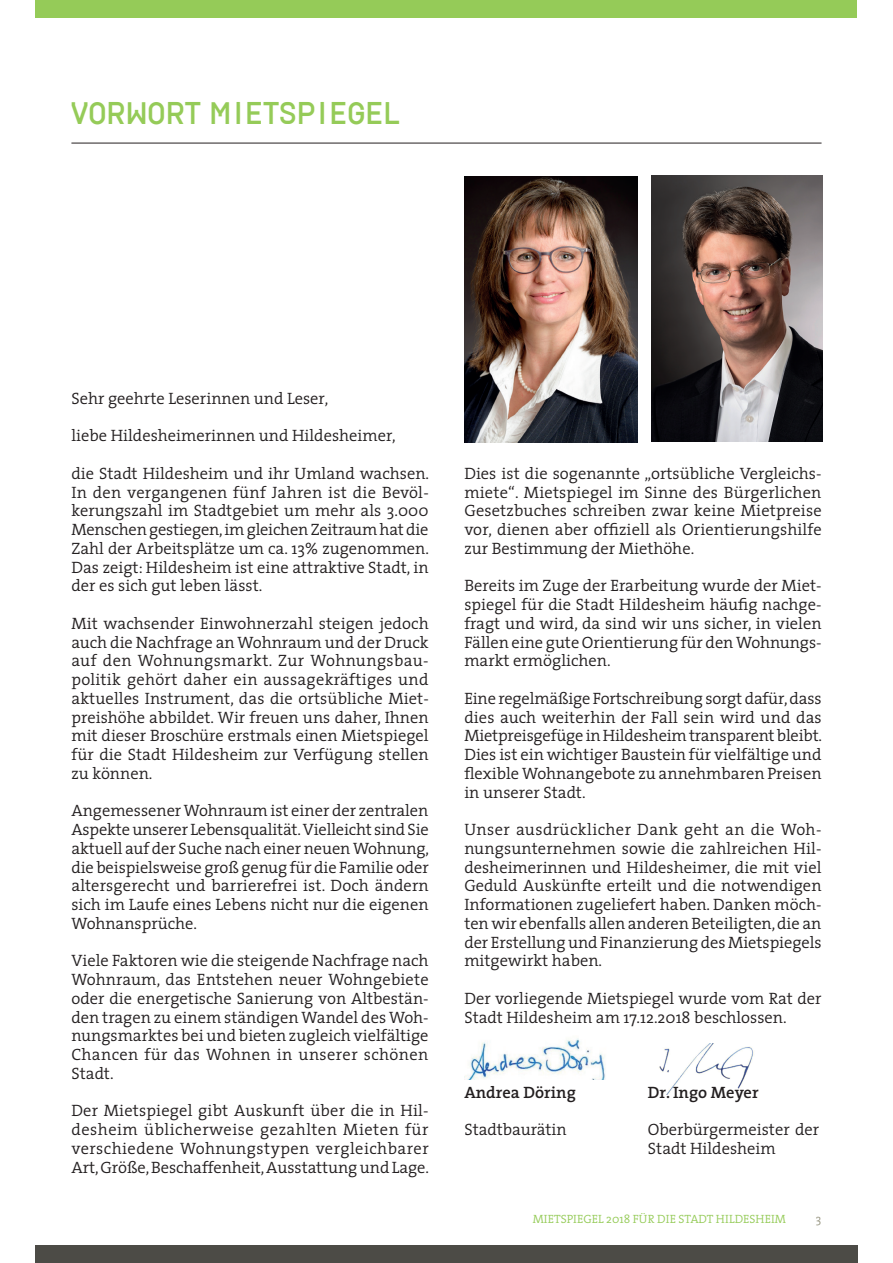
<style>
.page{position:relative;width:893px;height:1263px;background:#fff}
.page>*{position:absolute;margin:0;border:0;box-sizing:border-box;transform-origin:0 0}
.t1{font:500 30px "Uberform";color:#95cb58}
.t2{font:300 16.5px/18.8px "The Serif";color:#231f20;text-align:justify}
.t3{font:600 16.5px "The Serif";color:#231f20}
.t4{font:300 12px "The Serif";color:#95cb58}
.t5{font:300 12px "The Serif";color:#95937f}
</style>
<div class="page">
<img style="left:464px;top:1038px;width:142px;height:41px">
<div style="left:36px;top:0;width:821px;height:18px;background:#95cb58"></div>
<div style="left:36px;top:1245px;width:822px;height:18px;background:#4c4b46"></div>
<hr style="left:71px;top:143px;width:750px;height:1px;background:#231f20">
<img style="left:659px;top:1044px;width:95px;height:50px">
<img style="left:652px;top:175px;width:171px;height:267px">
<img style="left:464px;top:176px;width:173px;height:266px">
<h1 class="t1" style="left:70px;top:93px;width:330px">VORWORT MIETSPIEGEL</h1>
<p class="t2" style="left:71px;top:389px;width:258px">Sehr geehrte Leserinnen und Leser,</p>
<p class="t2" style="left:71px;top:427px;width:326px">liebe Hildesheimerinnen und Hildesheimer,</p>
<p class="t2" style="left:71px;top:464px;width:359px">die Stadt Hildesheim und ihr Umland wachsen.<br>In den vergangenen fünf Jahren ist die Bevöl&shy;kerungszahl im Stadtgebiet um mehr als 3.000<br>Menschen gestiegen, im gleichen Zeitraum hat die Zahl der Arbeitsplätze um ca. 13% zugenommen.<br>Das zeigt: Hildesheim ist eine attraktive Stadt, in der es sich gut leben lässt.</p>
<p class="t2" style="left:71px;top:614px;width:359px">Mit wachsender Einwohnerzahl steigen jedoch auch die Nachfrage an Wohnraum und der Druck auf den Wohnungsmarkt. Zur Wohnungsbau&shy;politik gehört daher ein aussagekräftiges und aktuelles Instrument, das die ortsübliche Miet&shy;preishöhe abbildet. Wir freuen uns daher, Ihnen mit dieser Broschüre erstmals einen Mietspiegel für die Stadt Hildesheim zur Verfügung stellen zu können.</p>
<p class="t2" style="left:71px;top:801px;width:359px">Angemessener Wohnraum ist einer der zentralen Aspekte unserer Lebensqualität. Vielleicht sind Sie aktuell auf der Suche nach einer neuen Wohnung, die beispielsweise groß genug für die Familie oder altersgerecht und barrierefrei ist. Doch ändern sich im Laufe eines Lebens nicht nur die eigenen Wohnansprüche.</p>
<p class="t2" style="left:71px;top:951px;width:359px">Viele Faktoren wie die steigende Nachfrage nach Wohnraum, das Entstehen neuer Wohngebiete oder die energetische Sanierung von Altbestän&shy;den tragen zu einem ständigen Wandel des Woh&shy;nungsmarktes bei und bieten zugleich vielfältige Chancen für das Wohnen in unserer schönen Stadt.</p>
<p class="t2" style="left:71px;top:1101px;width:359px">Der Mietspiegel gibt Auskunft über die in Hil&shy;desheim üblicherweise gezahlten Mieten für verschiedene Wohnungstypen vergleichbarer Art, Größe, Beschaffenheit, Ausstattung und Lage.</p>
<p class="t2" style="left:464px;top:464px;width:359px">Dies ist die sogenannte „ortsübliche Vergleichs&shy;miete“. Mietspiegel im Sinne des Bürgerlichen Gesetzbuches schreiben zwar keine Mietpreise vor, dienen aber offiziell als Orientierungshilfe zur Bestimmung der Miethöhe.</p>
<p class="t2" style="left:464px;top:576px;width:359px">Bereits im Zuge der Erarbeitung wurde der Miet&shy;spiegel für die Stadt Hildesheim häufig nachge&shy;fragt und wird, da sind wir uns sicher, in vielen Fällen eine gute Orientierung für den Wohnungs&shy;markt ermöglichen.</p>
<p class="t2" style="left:464px;top:689px;width:359px">Eine regelmäßige Fortschreibung sorgt dafür, dass dies auch weiterhin der Fall sein wird und das Mietpreisgefüge in Hildesheim transparent bleibt.<br>Dies ist ein wichtiger Baustein für vielfältige und flexible Wohnangebote zu annehmbaren Preisen in unserer Stadt.</p>
<p class="t2" style="left:464px;top:820px;width:359px">Unser ausdrücklicher Dank geht an die Woh&shy;nungsunternehmen sowie die zahlreichen Hil&shy;desheimerinnen und Hildesheimer, die mit viel Geduld Auskünfte erteilt und die notwendigen Informationen zugeliefert haben. Danken möch&shy;ten wir ebenfalls allen anderen Beteiligten, die an der Erstellung und Finanzierung des Mietspiegels mitgewirkt haben.</p>
<p class="t2" style="left:464px;top:989px;width:359px">Der vorliegende Mietspiegel wurde vom Rat der<br>Stadt Hildesheim am 17.12.2018 beschlossen.</p>
<p class="t3" style="left:464px;top:1081px;width:113px">Andrea Döring</p>
<p class="t3" style="left:648px;top:1081px;width:112px">Dr. Ingo Meyer</p>
<p class="t2" style="left:464px;top:1120px;width:104px">Stadtbaurätin</p>
<p class="t2" style="left:648px;top:1120px;width:173px">Oberbürgermeister der<br>Stadt Hildesheim</p>
<p class="t4" style="left:533px;top:1211px;width:255px">MIETSPIEGEL 2018 FÜR DIE STADT HILDESHEIM</p>
<p class="t5" style="left:816px;top:1211px;width:7px">3</p>
</div>
